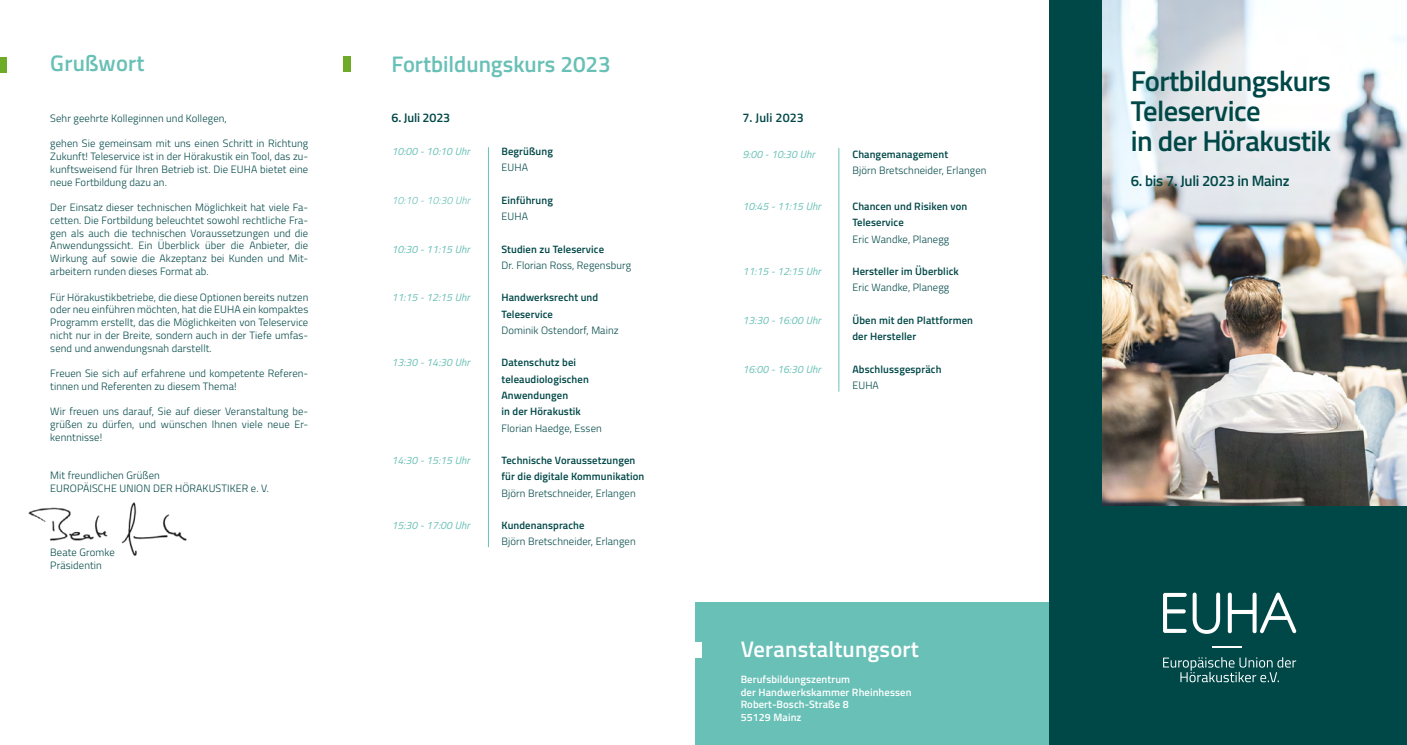
<style>
.page{position:relative;width:1407px;height:745px;background:#fff}
.page>*{position:absolute;margin:0;border:0;box-sizing:border-box;transform-origin:0 0}
.t1{font:600 28.62px/30px "Titillium Web";letter-spacing:-.02em;color:#004747}
.t2{font:600 22.5px "Titillium Web";color:#68c0b6}
.t3{font:600 22.5px "Titillium Web";letter-spacing:.01em;color:#fff}
.t4{font:600 15px "Titillium Web";letter-spacing:-.02em;color:#004747}
.t5{font:600 12.5px "Titillium Web";color:#004747}
.t6{font:300 10.62px/12.8px "Titillium Web";letter-spacing:.01em;color:#004747;text-align:justify}
.t7{font:600 10.62px/16.2px "Titillium Web";letter-spacing:.01em;color:#004747}
.t8{font:italic 10.62px "Titillium Web";letter-spacing:.01em;color:#68c0b6}
.t9{font:600 10.62px/12.8px "Titillium Web";letter-spacing:.01em;color:#fff}
.t10{font:italic 300 10.62px "Titillium Web";letter-spacing:.01em;color:#68c0b6}
</style>
<div class="page">
<div style="left:1049px;top:0;width:358px;height:744px;background:#004747"></div>
<img style="left:1102px;top:0;width:305px;height:505px">
<svg style="left:1163px;top:657px;width:133px;height:24px"></svg>
<hr style="left:1212px;top:645px;width:30px;height:1px;background:#fff">
<svg style="left:1228px;top:592px;width:68px;height:40px"></svg>
<svg style="left:1163px;top:592px;width:57px;height:41px"></svg>
<div style="left:0;top:57px;width:6px;height:16px;background:#6eab28"></div>
<img style="left:28px;top:502px;width:159px;height:54px">
<div style="left:344px;top:56px;width:7px;height:16px;background:#6eab28"></div>
<hr style="left:488px;top:147px;width:1px;height:400px;background:#68c0b6">
<div style="left:695px;top:601px;width:354px;height:143px;background:#68c0b6"></div>
<hr style="left:838px;top:148px;width:1px;height:243px;background:#68c0b6">
<div style="left:694px;top:641px;width:8px;height:16px;background:#fff"></div>
<h2 class="t2" style="left:50px;top:46px;width:96px">Grußwort</h2>
<p class="t6" style="left:50px;top:111px;width:178px">Sehr geehrte Kolleginnen und Kollegen,</p>
<p class="t6" style="left:50px;top:137px;width:259px">gehen Sie gemeinsam mit uns einen Schritt in Richtung Zukunft! Teleservice ist in der Hörakustik ein Tool, das zu&shy;kunftsweisend für Ihren Betrieb ist. Die EUHA bietet eine neue Fortbildung dazu an.</p>
<p class="t6" style="left:50px;top:200px;width:259px">Der Einsatz dieser technischen Möglichkeit hat viele Fa&shy;cetten. Die Fortbildung beleuchtet sowohl rechtliche Fra&shy;gen als auch die technischen Voraussetzungen und die Anwendungssicht. Ein Überblick über die Anbieter, die Wirkung auf sowie die Akzeptanz bei Kunden und Mit&shy;arbeitern runden dieses Format ab.</p>
<p class="t6" style="left:50px;top:290px;width:259px">Für Hörakustikbetriebe, die diese Optionen bereits nutzen oder neu einführen möchten, hat die EUHA ein kompaktes Programm erstellt, das die Möglichkeiten von Teleservice nicht nur in der Breite, sondern auch in der Tiefe umfas&shy;send und anwendungsnah darstellt.</p>
<p class="t6" style="left:50px;top:366px;width:259px">Freuen Sie sich auf erfahrene und kompetente Referen&shy;tinnen und Referenten zu diesem Thema!</p>
<p class="t6" style="left:50px;top:404px;width:259px">Wir freuen uns darauf, Sie auf dieser Veranstaltung be&shy;grüßen zu dürfen, und wünschen Ihnen viele neue Er&shy;kenntnisse!</p>
<p class="t6" style="left:50px;top:468px;width:220px">Mit freundlichen Grüßen<br>EUROPÄISCHE UNION DER HÖRAKUSTIKER e. V.</p>
<p class="t6" style="left:50px;top:545px;width:66px">Beate Gromke<br>Präsidentin</p>
<h2 class="t2" style="left:391px;top:47px;width:221px">Fortbildungskurs 2023</h2>
<p class="t5" style="left:391px;top:109px;width:60px">6. Juli 2023</p>
<p class="t8" style="left:391px;top:143px;width:80px">10:00 - 10:10 Uhr</p>
<p class="t7" style="left:501px;top:142px;width:53px">Begrüßung</p>
<p class="t6" style="left:501px;top:160px;width:28px">EUHA</p>
<p class="t10" style="left:391px;top:192px;width:80px">10:10 - 10:30 Uhr</p>
<p class="t7" style="left:501px;top:191px;width:53px">Einführung</p>
<p class="t6" style="left:501px;top:209px;width:28px">EUHA</p>
<p class="t8" style="left:391px;top:241px;width:80px">10:30 - 11:15 Uhr</p>
<p class="t7" style="left:501px;top:240px;width:104px">Studien zu Teleservice</p>
<p class="t6" style="left:501px;top:258px;width:131px">Dr. Florian Ross, Regensburg</p>
<p class="t8" style="left:391px;top:290px;width:80px">11:15 - 12:15 Uhr</p>
<p class="t7" style="left:501px;top:289px;width:98px">Handwerksrecht und<br>Teleservice</p>
<p class="t6" style="left:501px;top:323px;width:119px">Dominik Ostendorf, Mainz</p>
<p class="t8" style="left:391px;top:355px;width:80px">13:30 - 14:30 Uhr</p>
<p class="t7" style="left:501px;top:354px;width:89px">Datenschutz bei teleaudiologischen<br>Anwendungen<br>in der Hörakustik</p>
<p class="t6" style="left:501px;top:420px;width:102px">Florian Haedge, Essen</p>
<p class="t8" style="left:391px;top:452px;width:80px">14:30 - 15:15 Uhr</p>
<p class="t7" style="left:501px;top:451px;width:144px">Technische Voraussetzungen für die digitale Kommunikation</p>
<p class="t6" style="left:501px;top:485px;width:136px">Björn Bretschneider, Erlangen</p>
<p class="t8" style="left:391px;top:517px;width:80px">15:30 - 17:00 Uhr</p>
<p class="t7" style="left:501px;top:516px;width:85px">Kundenansprache</p>
<p class="t6" style="left:501px;top:534px;width:136px">Björn Bretschneider, Erlangen</p>
<p class="t5" style="left:742px;top:109px;width:63px">7. Juli 2023</p>
<p class="t8" style="left:742px;top:146px;width:74px">9:00 - 10:30 Uhr</p>
<p class="t7" style="left:852px;top:145px;width:97px">Changemanagement</p>
<p class="t6" style="left:852px;top:163px;width:136px">Björn Bretschneider, Erlangen</p>
<p class="t8" style="left:742px;top:198px;width:80px">10:45 - 11:15 Uhr</p>
<p class="t7" style="left:852px;top:197px;width:116px">Chancen und Risiken von<br>Teleservice</p>
<p class="t6" style="left:852px;top:232px;width:98px">Eric Wandke, Planegg</p>
<p class="t8" style="left:742px;top:263px;width:80px">11:15 - 12:15 Uhr</p>
<p class="t7" style="left:852px;top:262px;width:108px">Hersteller im Überblick</p>
<p class="t6" style="left:852px;top:280px;width:98px">Eric Wandke, Planegg</p>
<p class="t8" style="left:742px;top:312px;width:80px">13:30 - 16:00 Uhr</p>
<p class="t7" style="left:852px;top:311px;width:122px">Üben mit den Plattformen der Hersteller</p>
<p class="t8" style="left:742px;top:361px;width:80px">16:00 - 16:30 Uhr</p>
<p class="t7" style="left:852px;top:360px;width:91px">Abschlussgespräch</p>
<p class="t6" style="left:852px;top:378px;width:28px">EUHA</p>
<h2 class="t3" style="left:741px;top:632px;width:180px">Veranstaltungsort</h2>
<p class="t9" style="left:741px;top:671px;width:172px">Berufsbildungszentrum<br>der Handwerkskammer Rheinhessen<br>Robert-Bosch-Straße 8<br>55129 Mainz</p>
<h1 class="t1" style="left:1131px;top:64px;width:202px">Fortbildungskurs<br>Teleservice<br>in der Hörakustik</h1>
<h3 class="t4" style="left:1131px;top:169px;width:160px">6. bis 7. Juli 2023 in Mainz</h3>
</div>
